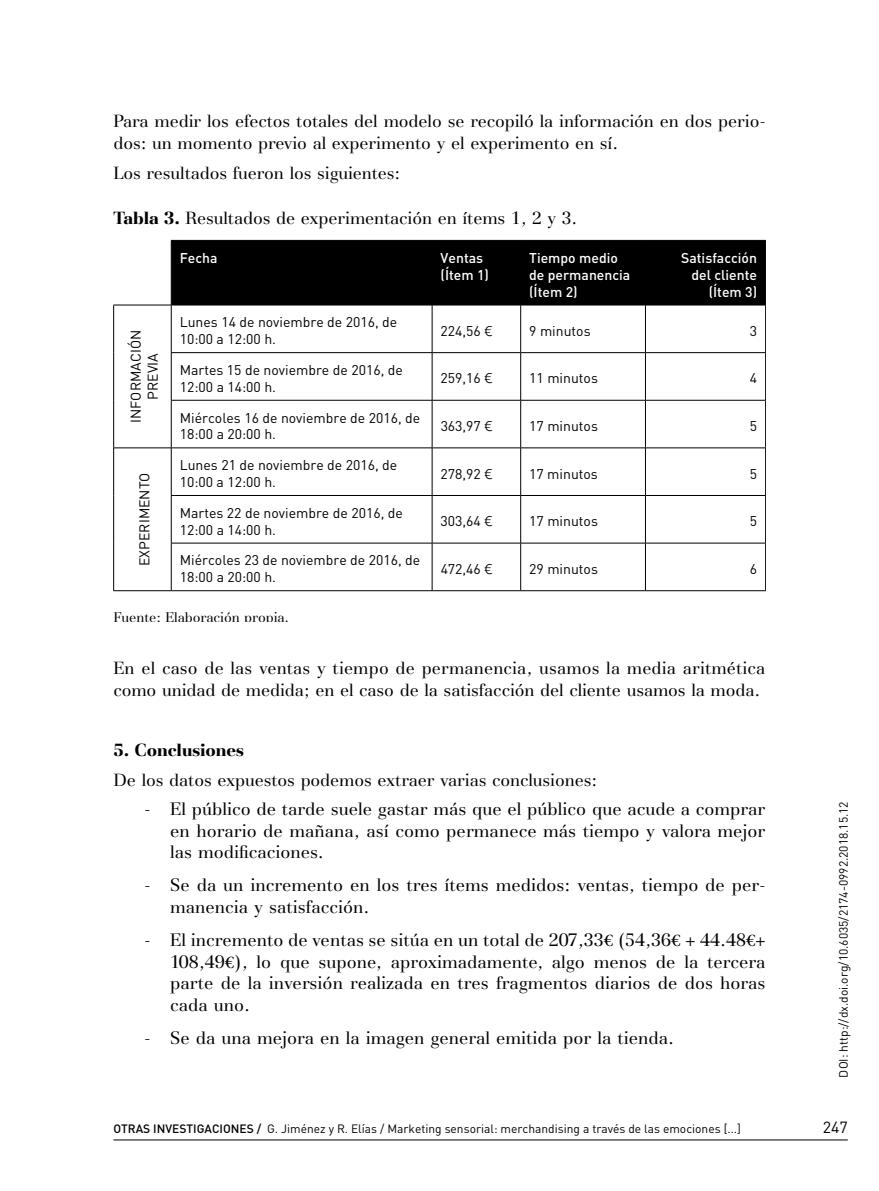
<style>
.page{position:relative;width:879px;height:1191px;background:#fff}
.page>*{position:absolute;margin:0;border:0;box-sizing:border-box;transform-origin:0 0}
.t1{font:18px/21.6px "AT Basilia";color:#000;text-align:justify}
.t2{font:17.6px/22px "AT Basilia";letter-spacing:-.005em;color:#000}
.t3{font:700 17.6px "AT Basilia";letter-spacing:-.005em;color:#000}
.t4{font:16px "DIN";color:#000}
.t5{font:14px/16.8px "DIN";color:#000}
.t6{font:14px/16.8px "DIN Medium";color:#fff}
.t7{font:14px "AT Basilia";letter-spacing:-.005em;color:#000}
.t8{font:12px "DIN";color:#000}
.s1{font-weight:700}
.s2{font-family:"Avenir Next"}
.s3{font-family:"ITC Garamond Std"}
.s4{font-family:"DIN Medium"}
</style>
<div class="page">
<hr style="left:113px;top:1139px;width:735px;height:1px;background:#000">
<div style="left:172px;top:241px;width:593px;height:64px;background:#000"></div>
<hr style="left:432px;top:241px;width:1px;height:64px;background:#000">
<hr style="left:520px;top:241px;width:1px;height:64px;background:#000">
<hr style="left:645px;top:241px;width:1px;height:64px;background:#000">
<hr style="left:432px;top:305px;width:1px;height:47px;background:#000">
<hr style="left:520px;top:305px;width:1px;height:47px;background:#000">
<hr style="left:645px;top:305px;width:1px;height:47px;background:#000">
<hr style="left:171px;top:352px;width:261px;height:1px;background:#000">
<hr style="left:432px;top:352px;width:89px;height:1px;background:#000">
<hr style="left:432px;top:353px;width:1px;height:47px;background:#000">
<hr style="left:521px;top:352px;width:124px;height:1px;background:#000">
<hr style="left:520px;top:353px;width:1px;height:47px;background:#000">
<hr style="left:645px;top:352px;width:121px;height:1px;background:#000">
<hr style="left:645px;top:353px;width:1px;height:47px;background:#000">
<hr style="left:171px;top:400px;width:261px;height:1px;background:#000">
<hr style="left:432px;top:400px;width:89px;height:1px;background:#000">
<hr style="left:432px;top:400px;width:1px;height:47px;background:#000">
<hr style="left:521px;top:400px;width:124px;height:1px;background:#000">
<hr style="left:520px;top:400px;width:1px;height:47px;background:#000">
<hr style="left:645px;top:400px;width:121px;height:1px;background:#000">
<hr style="left:645px;top:400px;width:1px;height:47px;background:#000">
<hr style="left:171px;top:447px;width:261px;height:1px;background:#000">
<hr style="left:432px;top:447px;width:89px;height:1px;background:#000">
<hr style="left:432px;top:448px;width:1px;height:47px;background:#000">
<hr style="left:521px;top:447px;width:124px;height:1px;background:#000">
<hr style="left:520px;top:448px;width:1px;height:47px;background:#000">
<hr style="left:645px;top:447px;width:121px;height:1px;background:#000">
<hr style="left:645px;top:448px;width:1px;height:47px;background:#000">
<hr style="left:171px;top:495px;width:261px;height:1px;background:#000">
<hr style="left:432px;top:495px;width:89px;height:1px;background:#000">
<hr style="left:432px;top:496px;width:1px;height:47px;background:#000">
<hr style="left:521px;top:495px;width:124px;height:1px;background:#000">
<hr style="left:520px;top:496px;width:1px;height:47px;background:#000">
<hr style="left:645px;top:495px;width:121px;height:1px;background:#000">
<hr style="left:645px;top:496px;width:1px;height:47px;background:#000">
<hr style="left:171px;top:543px;width:261px;height:1px;background:#000">
<hr style="left:432px;top:543px;width:89px;height:1px;background:#000">
<hr style="left:432px;top:543px;width:1px;height:47px;background:#000">
<hr style="left:521px;top:543px;width:124px;height:1px;background:#000">
<hr style="left:520px;top:543px;width:1px;height:47px;background:#000">
<hr style="left:645px;top:543px;width:121px;height:1px;background:#000">
<hr style="left:645px;top:543px;width:1px;height:47px;background:#000">
<hr style="left:765px;top:305px;width:1px;height:47px;background:#000">
<hr style="left:765px;top:353px;width:1px;height:47px;background:#000">
<hr style="left:765px;top:400px;width:1px;height:47px;background:#000">
<hr style="left:765px;top:448px;width:1px;height:47px;background:#000">
<hr style="left:765px;top:496px;width:1px;height:47px;background:#000">
<hr style="left:765px;top:543px;width:1px;height:47px;background:#000">
<hr style="left:171px;top:590px;width:261px;height:1px;background:#000">
<hr style="left:432px;top:590px;width:89px;height:1px;background:#000">
<hr style="left:521px;top:590px;width:124px;height:1px;background:#000">
<hr style="left:645px;top:590px;width:121px;height:1px;background:#000">
<hr style="left:171px;top:240px;width:261px;height:1px;background:#000">
<hr style="left:171px;top:241px;width:1px;height:64px;background:#000">
<hr style="left:432px;top:240px;width:89px;height:1px;background:#000">
<hr style="left:521px;top:240px;width:124px;height:1px;background:#000">
<hr style="left:645px;top:240px;width:121px;height:1px;background:#000">
<hr style="left:765px;top:241px;width:1px;height:64px;background:#000">
<hr style="left:171px;top:305px;width:261px;height:1px;background:#000">
<hr style="left:432px;top:305px;width:89px;height:1px;background:#000">
<hr style="left:521px;top:305px;width:124px;height:1px;background:#000">
<hr style="left:645px;top:305px;width:121px;height:1px;background:#000">
<hr style="left:113px;top:305px;width:58px;height:1px;background:#000">
<hr style="left:113px;top:305px;width:1px;height:48px;background:#000">
<hr style="left:171px;top:305px;width:1px;height:47px;background:#000">
<hr style="left:113px;top:353px;width:1px;height:47px;background:#000">
<hr style="left:171px;top:353px;width:1px;height:47px;background:#000">
<hr style="left:113px;top:400px;width:1px;height:47px;background:#000">
<hr style="left:171px;top:400px;width:1px;height:47px;background:#000">
<hr style="left:113px;top:447px;width:58px;height:1px;background:#000">
<hr style="left:113px;top:448px;width:1px;height:47px;background:#000">
<hr style="left:171px;top:448px;width:1px;height:47px;background:#000">
<hr style="left:113px;top:495px;width:1px;height:48px;background:#000">
<hr style="left:171px;top:496px;width:1px;height:47px;background:#000">
<hr style="left:113px;top:543px;width:1px;height:47px;background:#000">
<hr style="left:171px;top:543px;width:1px;height:47px;background:#000">
<hr style="left:113px;top:590px;width:58px;height:1px;background:#000">
<p class="t2" style="left:113px;top:110px;width:653px">Para medir los efectos totales del modelo se recopiló la información en dos perio&shy;dos: un momento previo al experimento y el experimento en sí.</p>
<p class="t2" style="left:113px;top:162px;width:288px">Los resultados fueron los siguientes:</p>
<p class="t2" style="left:113px;top:207px;width:465px"><span class="s1">Tabla 3.</span> Resultados de experimentación en ítems 1, 2 y 3.</p>
<p class="t6" style="left:180px;top:249px;width:39px">Fecha</p>
<p class="t6" style="left:441px;top:249px;width:50px">Ventas (Ítem 1)</p>
<p class="t6" style="left:529px;top:249px;width:103px">Tiempo medio de permanencia (Ítem 2)</p>
<p class="t6" style="left:681px;top:249px;width:77px;text-align:right">Satisfacción del cliente (Ítem 3)</p>
<p class="t5" style="left:127px;top:423px;width:94px;text-align:center;rotate:-90deg">INFORMACIÓN<br>PREVIA</p>
<p class="t5" style="left:180px;top:313px;width:219px">Lunes 14 de noviembre de 2016, de<br>10:00 a 12:00 h.</p>
<p class="t5" style="left:441px;top:322px;width:53px">224,56 <span class="s2">€</span></p>
<p class="t5" style="left:529px;top:322px;width:63px">9 minutos</p>
<p class="t5" style="left:750px;top:322px;width:9px">3</p>
<p class="t5" style="left:180px;top:361px;width:225px">Martes 15 de noviembre de 2016, de<br>12:00 a 14:00 h.</p>
<p class="t5" style="left:441px;top:370px;width:53px">259,16 <span class="s2">€</span></p>
<p class="t5" style="left:529px;top:369px;width:70px">11 minutos</p>
<p class="t5" style="left:750px;top:369px;width:9px">4</p>
<p class="t5" style="left:180px;top:409px;width:242px">Miércoles 16 de noviembre de 2016, de<br>18:00 a 20:00 h.</p>
<p class="t5" style="left:441px;top:417px;width:53px">363,97 <span class="s2">€</span></p>
<p class="t5" style="left:529px;top:417px;width:70px">17 minutos</p>
<p class="t5" style="left:750px;top:417px;width:9px">5</p>
<p class="t5" style="left:180px;top:456px;width:219px">Lunes 21 de noviembre de 2016, de<br>10:00 a 12:00 h.</p>
<p class="t5" style="left:441px;top:465px;width:53px">278,92 <span class="s2">€</span></p>
<p class="t5" style="left:529px;top:465px;width:70px">17 minutos</p>
<p class="t5" style="left:750px;top:465px;width:9px">5</p>
<p class="t5" style="left:180px;top:504px;width:225px">Martes 22 de noviembre de 2016, de<br>12:00 a 14:00 h.</p>
<p class="t5" style="left:441px;top:512px;width:53px">303,64 <span class="s2">€</span></p>
<p class="t5" style="left:529px;top:512px;width:70px">17 minutos</p>
<p class="t5" style="left:750px;top:512px;width:9px">5</p>
<p class="t5" style="left:180px;top:551px;width:242px">Miércoles 23 de noviembre de 2016, de<br>18:00 a 20:00 h.</p>
<p class="t5" style="left:441px;top:560px;width:53px">472,46 <span class="s2">€</span></p>
<p class="t5" style="left:529px;top:560px;width:70px">29 minutos</p>
<p class="t5" style="left:750px;top:560px;width:9px">6</p>
<p class="t7" style="left:113px;top:608px;width:177px">Fuente: Elaboración propia.</p>
<p class="t2" style="left:113px;top:657px;width:653px">En el caso de las ventas y tiempo de permanencia, usamos la media aritmética como unidad de medida; en el caso de la satisfacción del cliente usamos la moda.</p>
<p class="t5" style="left:136px;top:566px;width:95px;rotate:-90deg">EXPERIMENTO</p>
<p class="t3" style="left:113px;top:739px;width:132px">5. Conclusiones</p>
<p class="t2" style="left:113px;top:769px;width:485px">De los datos expuestos podemos extraer varias conclusiones:</p>
<p class="t1" style="left:170px;top:798px;width:597px;text-indent:-26px">- El público de tarde suele gastar más que el público que acude a comprar en horario de mañana, así como permanece más tiempo y valora mejor las modificaciones.</p>
<p class="t1" style="left:170px;top:874px;width:597px;text-indent:-26px">- Se da un incremento en los tres ítems medidos: ventas, tiempo de per&shy;manencia y satisfacción.</p>
<p class="t1" style="left:170px;top:929px;width:597px;text-indent:-26px">- El incremento de ventas se sitúa en un total de 207,33<span class="s3">€</span> (54,36<span class="s3">€</span> + 44.48<span class="s3">€</span>+ 108,49<span class="s3">€</span>), lo que supone, aproximadamente, algo menos de la tercera parte de la inversión realizada en tres fragmentos diarios de dos horas cada uno.</p>
<p class="t1" style="left:145px;top:1026px;width:531px">- Se da una mejora en la imagen general emitida por la tienda.</p>
<p class="t8" style="left:113px;top:1121px;width:629px"><span class="s4">OTRAS INVESTIGACIONES /</span> G. Jiménez y R. Elías / Marketing sensorial: merchandising a través de las emociones [...]</p>
<p class="t8" style="left:836px;top:1077px;width:278px;rotate:-90deg">DOI: http://dx.doi.org/10.6035/2174-0992.2018.15.12</p>
<p class="t4" style="left:823px;top:1117px;width:27px">247</p>
</div>
